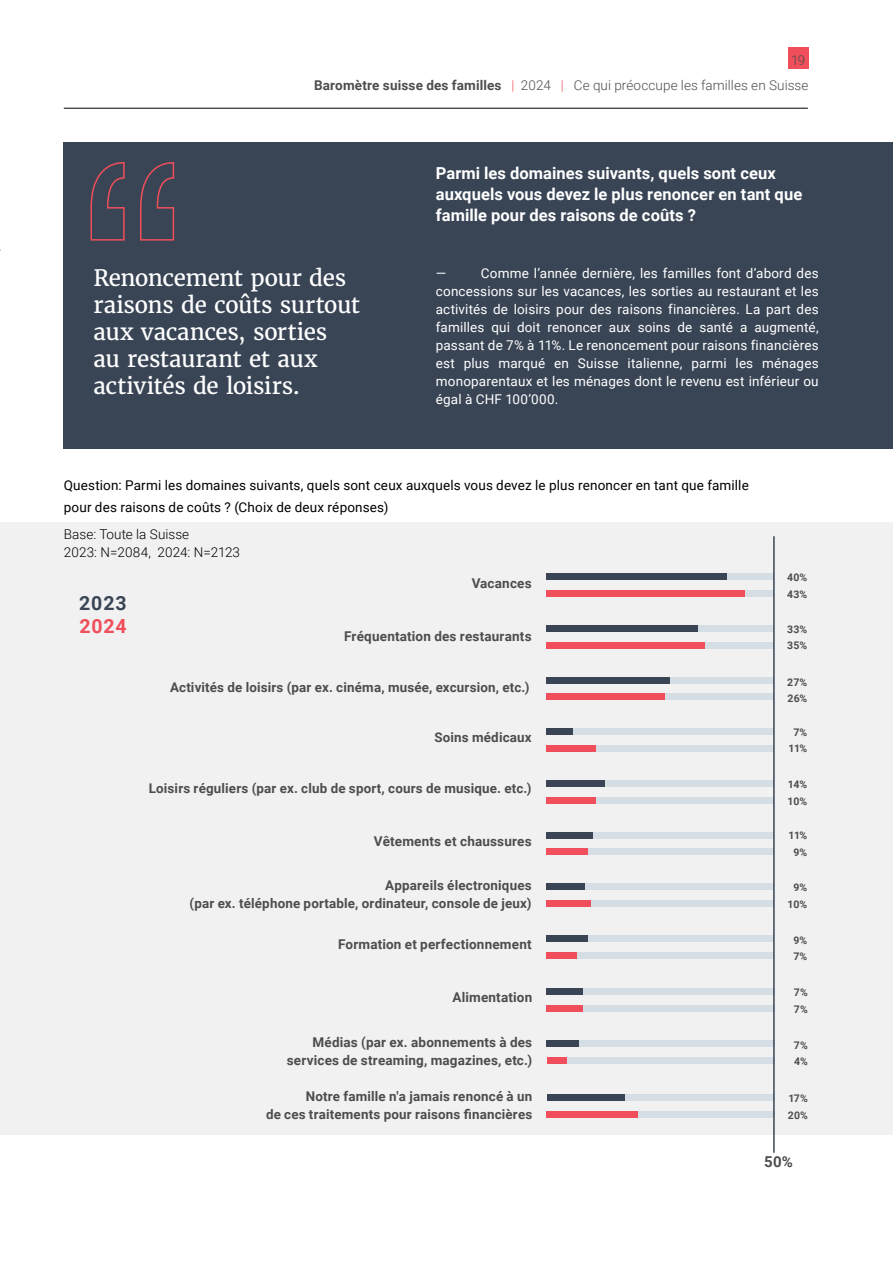
<style>
.page{position:relative;width:893px;height:1263px;background:#fff}
.page>*{position:absolute;margin:0;border:0;box-sizing:border-box;transform-origin:0 0}
.t1{font:22.5px/27px "Merriweather";letter-spacing:-.015em;color:#fff}
.t2{font:700 19.5px "Roboto";color:#f04e5b}
.t3{font:700 19.5px "Roboto";color:#394555}
.t4{font:700 16.5px/21px "Roboto";letter-spacing:.005em;color:#fff}
.t5{font:700 15px "Roboto";color:#4d4d4f}
.t6{font:13.5px/18px "Roboto";letter-spacing:.01em;color:#fff;text-align:justify}
.t7{font:700 13.5px/18px "Roboto";letter-spacing:.015em;color:#4d4d4f;text-align:right}
.t8{font:13.5px/22.5px "Roboto";letter-spacing:.01em;color:#000}
.t9{font:300 13.5px/24.8px "Roboto";letter-spacing:.005em;color:#4d4d4f;text-align:right}
.t10{font:300 13.5px/18px "Roboto";letter-spacing:.005em;color:#000}
.t11{font:700 13.35px/17.9px "Roboto";letter-spacing:.015em;color:#4d4d4f;text-align:right}
.t12{font:700 10.5px/16.6px "Roboto";letter-spacing:.01em;color:#4d4d4f}
.s1{font-weight:700}
.s2{color:#f04e5b}
</style>
<div class="page">
<div style="left:788px;top:48px;width:20px;height:21px;background:#f04e5b"></div>
<hr style="left:64px;top:108px;width:744px;height:1px;background:#000">
<div style="left:64px;top:142px;width:829px;height:307px;background:#394555"></div>
<div style="left:0;top:522px;width:893px;height:612px;background:#f1f1f2"></div>
<svg style="left:90px;top:162px;width:85px;height:79px"></svg>
<div style="left:546px;top:797px;width:228px;height:6px;background:#d5dee5"></div>
<div style="left:546px;top:797px;width:49px;height:6px;background:#f04f5b"></div>
<div style="left:546px;top:900px;width:228px;height:6px;background:#d5dee5"></div>
<div style="left:546px;top:900px;width:45px;height:6px;background:#f04e5b"></div>
<div style="left:546px;top:849px;width:228px;height:6px;background:#d5dee5"></div>
<div style="left:546px;top:849px;width:41px;height:6px;background:#f04f5b"></div>
<div style="left:546px;top:953px;width:228px;height:6px;background:#d5dee5"></div>
<div style="left:546px;top:953px;width:31px;height:6px;background:#f04e5b"></div>
<div style="left:546px;top:590px;width:228px;height:6px;background:#d5dee5"></div>
<div style="left:546px;top:590px;width:199px;height:6px;background:#f04e5b"></div>
<div style="left:546px;top:694px;width:228px;height:6px;background:#d5dee5"></div>
<div style="left:546px;top:694px;width:119px;height:6px;background:#f04e5b"></div>
<div style="left:546px;top:642px;width:228px;height:6px;background:#d5dee5"></div>
<div style="left:546px;top:642px;width:159px;height:6px;background:#f04e5b"></div>
<div style="left:546px;top:745px;width:228px;height:6px;background:#d5dee5"></div>
<div style="left:546px;top:745px;width:49px;height:6px;background:#f04e5b"></div>
<div style="left:546px;top:780px;width:228px;height:7px;background:#d5dee5"></div>
<div style="left:546px;top:780px;width:58px;height:7px;background:#3b4555"></div>
<div style="left:546px;top:884px;width:228px;height:6px;background:#d5dee5"></div>
<div style="left:546px;top:884px;width:39px;height:6px;background:#394555"></div>
<div style="left:546px;top:832px;width:228px;height:6px;background:#d5dee5"></div>
<div style="left:546px;top:832px;width:47px;height:6px;background:#3b4555"></div>
<div style="left:546px;top:935px;width:228px;height:6px;background:#d5dee5"></div>
<div style="left:546px;top:935px;width:41px;height:6px;background:#394555"></div>
<div style="left:546px;top:574px;width:228px;height:6px;background:#d5dee5"></div>
<div style="left:546px;top:574px;width:181px;height:6px;background:#394555"></div>
<div style="left:546px;top:677px;width:228px;height:6px;background:#d5dee5"></div>
<div style="left:546px;top:677px;width:123px;height:6px;background:#394555"></div>
<div style="left:546px;top:626px;width:228px;height:6px;background:#d5dee5"></div>
<div style="left:546px;top:626px;width:151px;height:6px;background:#394555"></div>
<div style="left:546px;top:729px;width:228px;height:6px;background:#d5dee5"></div>
<div style="left:546px;top:729px;width:26px;height:6px;background:#394555"></div>
<div style="left:547px;top:1005px;width:227px;height:6px;background:#d5dee5"></div>
<div style="left:547px;top:1005px;width:36px;height:6px;background:#f04e5b"></div>
<div style="left:547px;top:988px;width:227px;height:6px;background:#d5dee5"></div>
<div style="left:547px;top:988px;width:36px;height:6px;background:#394555"></div>
<div style="left:547px;top:1058px;width:227px;height:6px;background:#d5dee5"></div>
<div style="left:547px;top:1058px;width:19px;height:6px;background:#f04e5b"></div>
<div style="left:547px;top:1041px;width:227px;height:6px;background:#d5dee5"></div>
<div style="left:547px;top:1041px;width:32px;height:6px;background:#394555"></div>
<div style="left:547px;top:1112px;width:227px;height:6px;background:#d5dee5"></div>
<div style="left:547px;top:1112px;width:91px;height:6px;background:#f04e5b"></div>
<div style="left:547px;top:1094px;width:227px;height:6px;background:#d5dee5"></div>
<div style="left:547px;top:1094px;width:77px;height:6px;background:#394555"></div>
<hr style="left:773px;top:536px;width:2px;height:617px;background:#394555">
<p class="t9" style="left:314px;top:48px;width:496px">19<br><span class="s1">Baromètre suisse des familles</span> <span class="s2">|</span> 2024 <span class="s2">|</span> Ce qui préoccupe les familles en Suisse</p>
<h1 class="t1" style="left:93px;top:265px;width:268px">Renoncement pour des raisons de coûts surtout aux vacances, sorties<br>au restaurant et aux activités de loisirs.</h1>
<p class="t4" style="left:436px;top:162px;width:368px">Parmi les domaines suivants, quels sont ceux auxquels vous devez le plus renoncer en tant que famille pour des raisons de coûts ?</p>
<p class="t6" style="left:436px;top:264px;width:384px;text-indent:45px">Comme l’année dernière, les familles font d’abord des concessions sur les vacances, les sorties au restaurant et les activités de loisirs pour des raisons financières. La part des familles qui doit renoncer aux soins de santé a augmenté, passant de 7% à 11%. Le renoncement pour raisons financières est plus marqué en Suisse italienne, parmi les ménages monoparentaux et les ménages dont le revenu est inférieur ou égal à CHF 100’000.</p>
<p class="t6" style="left:436px;top:264px;width:12px">—</p>
<p class="t8" style="left:64px;top:473px;width:687px">Question: Parmi les domaines suivants, quels sont ceux auxquels vous devez le plus renoncer en tant que famille pour des raisons de coûts ? (Choix de deux réponses)</p>
<p class="t10" style="left:64px;top:525px;width:178px">Base: Toute la Suisse<br>2023: N=2084, 2024: N=2123</p>
<h2 class="t3" style="left:79px;top:589px;width:49px">2023</h2>
<h2 class="t2" style="left:79px;top:612px;width:49px">2024</h2>
<p class="t7" style="left:472px;top:574px;width:61px">Vacances</p>
<p class="t12" style="left:787px;top:569px;width:22px">40%<br>43%</p>
<p class="t12" style="left:787px;top:620px;width:22px">33%<br>35%</p>
<p class="t12" style="left:787px;top:673px;width:22px">27%<br>26%</p>
<p class="t12" style="left:789px;top:723px;width:20px;text-align:center">7%<br>11%</p>
<p class="t12" style="left:788px;top:776px;width:21px">14%<br>10%</p>
<p class="t12" style="left:789px;top:827px;width:20px;text-align:center">11%<br>9%</p>
<p class="t12" style="left:788px;top:878px;width:21px;text-align:center">9%<br>10%</p>
<p class="t12" style="left:793px;top:931px;width:15px">9%<br>7%</p>
<p class="t7" style="left:452px;top:988px;width:81px">Alimentation</p>
<p class="t12" style="left:794px;top:984px;width:15px">7%<br>7%</p>
<p class="t7" style="left:287px;top:1033px;width:247px">Médias (par ex. abonnements à des services de streaming, magazines, etc.)</p>
<p class="t12" style="left:794px;top:1036px;width:15px">7%<br>4%</p>
<p class="t11" style="left:266px;top:1087px;width:268px">Notre famille n'a jamais renoncé à un<br>de ces traitements pour raisons financières</p>
<p class="t12" style="left:788px;top:1090px;width:22px">17%<br>20%</p>
<p class="t5" style="left:764px;top:1151px;width:30px">50%</p>
<p class="t7" style="left:344px;top:626px;width:189px">Fréquentation des restaurants</p>
<p class="t11" style="left:170px;top:678px;width:361px">Activités de loisirs (par ex. cinéma, musée, excursion, etc.)</p>
<p class="t11" style="left:434px;top:728px;width:99px">Soins médicaux</p>
<p class="t11" style="left:149px;top:778px;width:384px">Loisirs réguliers (par ex. club de sport, cours de musique. etc.)</p>
<p class="t7" style="left:374px;top:832px;width:159px">Vêtements et chaussures</p>
<p class="t11" style="left:190px;top:876px;width:344px">Appareils électroniques<br>(par ex. téléphone portable, ordinateur, console de jeux)</p>
<p class="t7" style="left:338px;top:934px;width:195px">Formation et perfectionnement</p>
</div>
